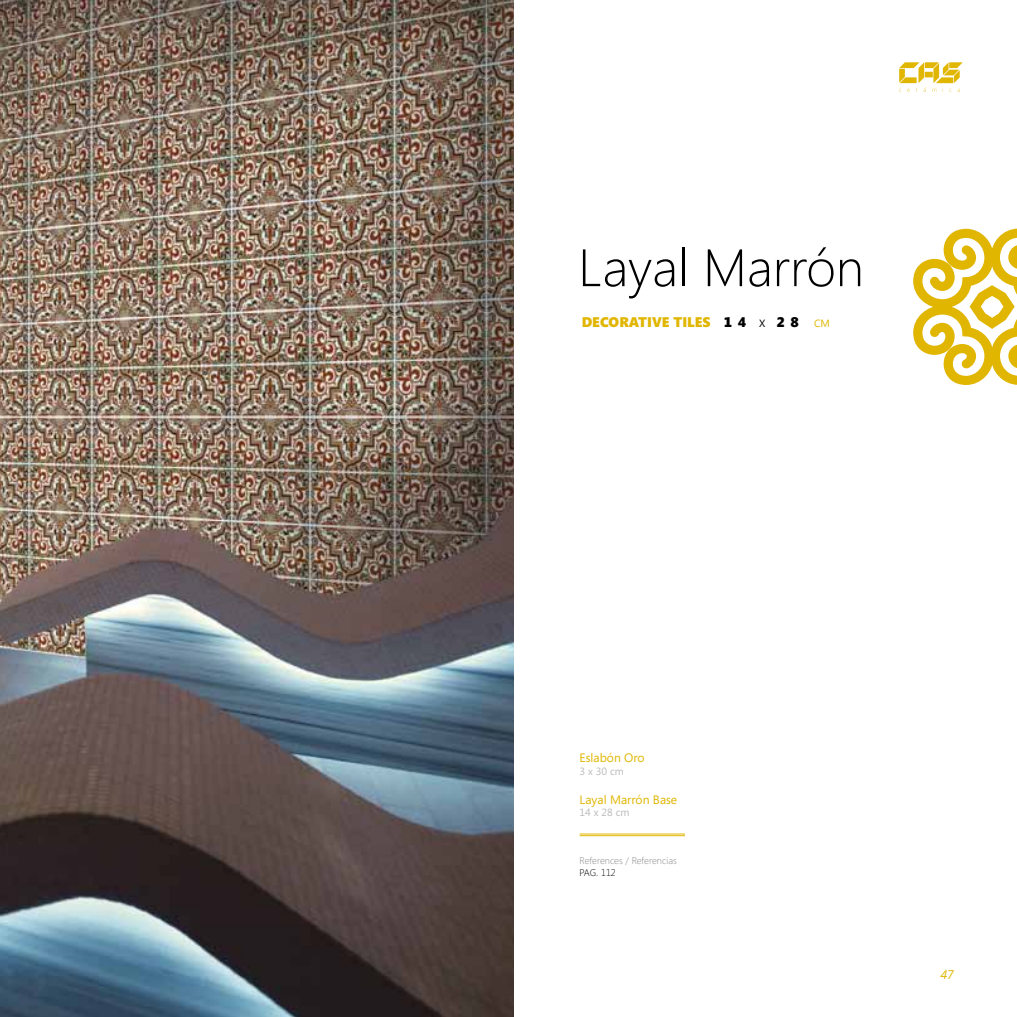
<style>
.page{position:relative;width:1017px;height:1017px;background:#fff}
.page>*{position:absolute;margin:0;border:0;box-sizing:border-box;transform-origin:0 0}
.t1{font:300 52.5px "Segoe";color:#000}
.t2{font:900 14px "Segoe";color:#e1b600}
.t3{font:12.25px "Segoe";color:#e1b600}
.t4{font:italic 12.25px "Open Sans";color:#e1b600}
.t5{font:10.5px "Segoe";color:#bababa}
.t6{font:300 9.62px/12.2px "Segoe";color:#878787}
.s1{color:#000}
.s2{font-weight:400;font-size:10.5px;color:#000}
.s3{font-weight:400;font-size:10.5px}
</style>
<div class="page">
<svg style="left:899px;top:62px;width:64px;height:30px"></svg>
<svg style="left:913px;top:229px;width:104px;height:156px"></svg>
<img style="left:0;top:0;width:513px;height:1017px">
<hr style="left:580px;top:835px;width:105px;height:1px;background:#e1b600">
<hr style="left:580px;top:834px;width:105px;height:1px;background:#e1b600">
<p class="t1" style="left:578px;top:237px;width:287px">Layal Marrón</p>
<h2 class="t2" style="left:582px;top:313px;width:250px">DECORATIVE TILES <span class="s1">1 4</span> <span class="s2">X</span> <span class="s1">2 8</span> <span class="s3">CM</span></h2>
<p class="t3" style="left:580px;top:750px;width:67px">Eslabón Oro</p>
<p class="t5" style="left:580px;top:764px;width:46px">3 x 30 cm</p>
<p class="t3" style="left:580px;top:791px;width:99px">Layal Marrón Base</p>
<p class="t5" style="left:580px;top:805px;width:51px">14 x 28 cm</p>
<p class="t6" style="left:580px;top:854px;width:99px">References / Referencias<br><span class="s1">PAG. 112</span></p>
<p class="t4" style="left:940px;top:966px;width:15px">47</p>
</div>
